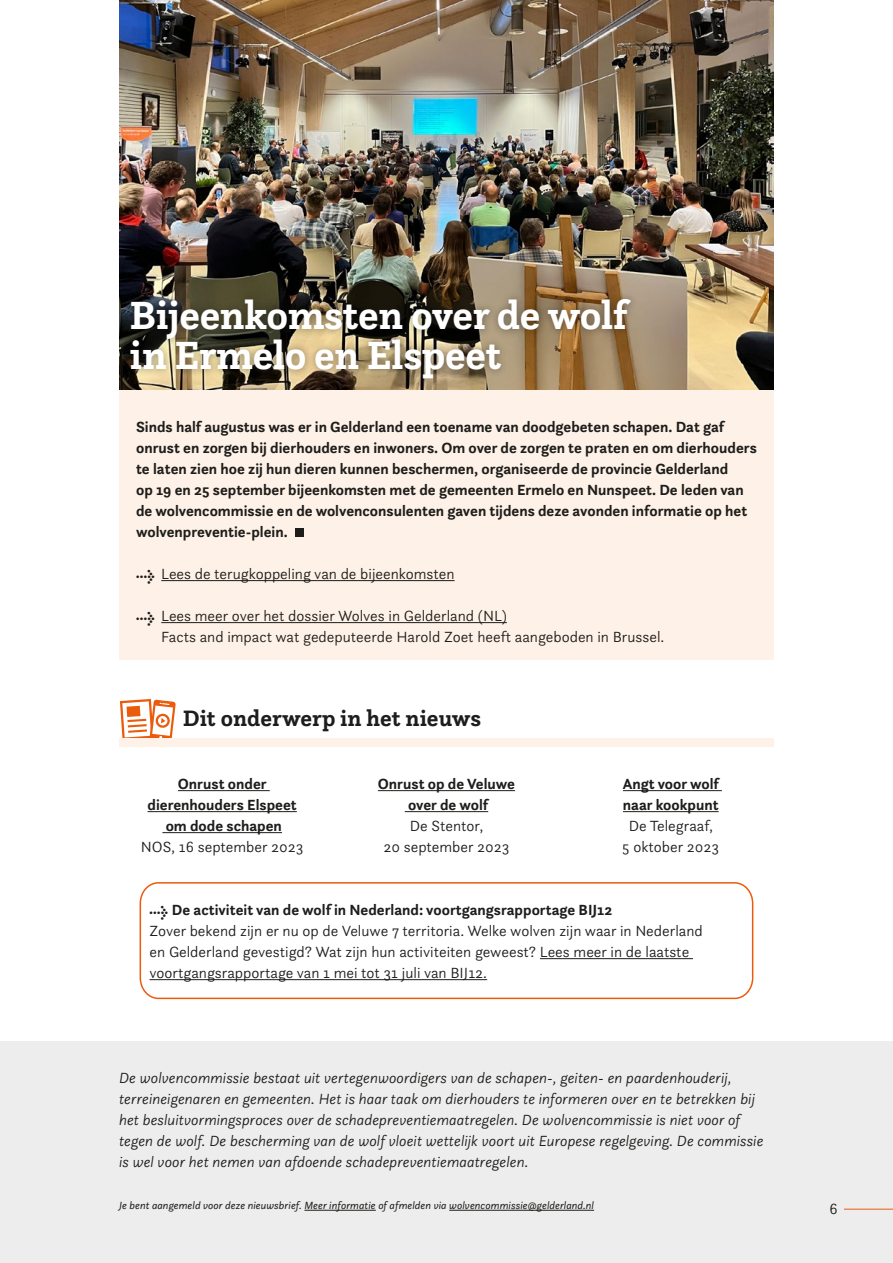
<style>
.page{position:relative;width:893px;height:1263px;background:#fff}
.page>*{position:absolute;margin:0;border:0;box-sizing:border-box;transform-origin:0 0}
.t1{font:700 41.1px/40px "Questa Slab";letter-spacing:-.01em;color:#fff}
.t2{font:700 23.25px "Questa Slab";color:#1d1d1b}
.Lopende_tekst{font:700 15.3px/21px "Questa Sans";color:#1d1d1b}
.Lopende_tekst-2{font:italic 300 15.3px/21px "Questa Sans";color:#1d1d1b}
.Lopende_tekst-3{font:300 15.3px/21px "Questa Sans";color:#1d1d1b}
.subsubkop{font:700 15.3px/21px "Questa Sans";color:#1d1d1b;text-align:center}
.subsubkop-2{font:300 15.3px/21px "Questa Sans";color:#1d1d1b;text-align:center}
.Lopende_tekst-4{font:italic 10.8px "Questa Sans";color:#1d1d1b}
.s1{font-family:"Meta Pro";font-weight:700}
.s2{font-weight:300}
.s3{font-family:"Meta Pro"}
</style>
<div class="page">
<img style="left:119px;top:0;width:655px;height:390px">
<div style="left:123px;top:291px;width:516px;height:96px;background:#1d1d1b;opacity:.5"></div>
<div style="left:119px;top:390px;width:655px;height:269px;background:#fef1e7"></div>
<hr style="left:161px;top:580px;width:294px;height:1px;background:#1d1d1b">
<hr style="left:161px;top:622px;width:346px;height:1px;background:#1d1d1b">
<div style="left:295px;top:528px;width:9px;height:9px;background:#1d1d1b"></div>
<hr style="left:178px;top:790px;width:92px;height:1px;background:#1d1d1b">
<hr style="left:148px;top:811px;width:149px;height:1px;background:#1d1d1b">
<hr style="left:162px;top:832px;width:120px;height:1px;background:#1d1d1b">
<svg style="left:120px;top:699px;width:56px;height:39px"></svg>
<hr style="left:378px;top:790px;width:137px;height:1px;background:#1d1d1b">
<hr style="left:405px;top:811px;width:83px;height:1px;background:#1d1d1b">
<hr style="left:623px;top:790px;width:99px;height:1px;background:#1d1d1b">
<hr style="left:623px;top:811px;width:96px;height:1px;background:#1d1d1b">
<div style="left:0;top:1041px;width:893px;height:222px;background:#ededed"></div>
<hr style="left:304px;top:1210px;width:72px;height:1px;background:#1d1d1b">
<hr style="left:449px;top:1210px;width:145px;height:1px;background:#1d1d1b">
<hr style="left:844px;top:1209px;width:49px;height:1px;background:#ea5b0c">
<div style="left:119px;top:738px;width:655px;height:9px;background:#fef1e7"></div>
<svg style="left:139px;top:882px;width:615px;height:118px"></svg>
<h1 class="t1" style="left:130px;top:294px;width:500px">Bijeenkomsten over de wolf in Ermelo en Elspeet</h1>
<p class="Lopende_tekst" style="left:136px;top:416px;width:622px">Sinds half augustus was er in Gelderland een toename van doodgebeten schapen. Dat gaf onrust en zorgen bij dierhouders en inwoners. Om over de zorgen te praten en om dierhouders te laten zien hoe zij hun dieren kunnen beschermen, organiseerde de provincie Gelderland<br>op 19 en 25 september bijeenkomsten met de gemeenten Ermelo en Nunspeet. De leden van de wolvencommissie en de wolvenconsulenten gaven tijdens deze avonden informatie op het wolvenpreventie-plein.</p>
<p class="Lopende_tekst-3" style="left:136px;top:563px;width:320px"><span class="s1">→</span> Lees de terugkoppeling van de bijeenkomsten</p>
<p class="Lopende_tekst-3" style="left:161px;top:605px;width:505px;text-indent:-25px"><span class="s1">→</span> Lees meer over het dossier Wolves in Gelderland (NL)<br>Facts and impact wat gedeputeerde Harold Zoet heeft aangeboden in Brussel.</p>
<h2 class="t2" style="left:183px;top:703px;width:300px">Dit onderwerp in het nieuws</h2>
<p class="subsubkop" style="left:141px;top:773px;width:164px">Onrust onder dierenhouders Elspeet om dode schapen<br><span class="s2">NOS, 16 september 2023</span></p>
<p class="Lopende_tekst" style="left:378px;top:773px;width:139px;text-align:center">Onrust op de Veluwe over de wolf</p>
<p class="subsubkop-2" style="left:383px;top:815px;width:128px">De Stentor,<br>20 september 2023</p>
<p class="subsubkop" style="left:623px;top:773px;width:97px;text-align:left">Angt voor wolf naar kookpunt</p>
<p class="subsubkop-2" style="left:622px;top:815px;width:99px">De Telegraaf,<br>5 oktober 2023</p>
<p class="Lopende_tekst" style="left:150px;top:899px;width:464px"><span class="s3">→</span> De activiteit van de wolf in Nederland: voortgangsrapportage BIJ12</p>
<p class="Lopende_tekst-3" style="left:150px;top:920px;width:555px">Zover bekend zijn er nu op de Veluwe 7 territoria. Welke wolven zijn waar in Nederland</p>
<p class="Lopende_tekst-3" style="left:150px;top:941px;width:541px">en Gelderland gevestigd? Wat zijn hun activiteiten geweest? Lees meer in de laatste</p>
<p class="Lopende_tekst-3" style="left:150px;top:962px;width:339px">voortgangsrapportage van 1 mei tot 31 juli van BIJ12.</p>
<p class="Lopende_tekst-2" style="left:119px;top:1067px;width:646px">De wolvencommissie bestaat uit vertegenwoordigers van de schapen-, geiten- en paardenhouderij, terreineigenaren en gemeenten. Het is haar taak om dierhouders te informeren over en te betrekken bij het besluitvormingsproces over de schadepreventiemaatregelen. De wolvencommissie is niet voor of tegen de wolf. De bescherming van de wolf vloeit wettelijk voort uit Europese regelgeving. De commissie is wel voor het nemen van afdoende schadepreventiemaatregelen.</p>
<p class="Lopende_tekst-4" style="left:119px;top:1199px;width:477px">Je bent aangemeld voor deze nieuwsbrief. Meer informatie of afmelden via wolvencommissie@gelderland.nl</p>
<p class="Lopende_tekst-3" style="left:829px;top:1197px;width:10px">6</p>
</div>
